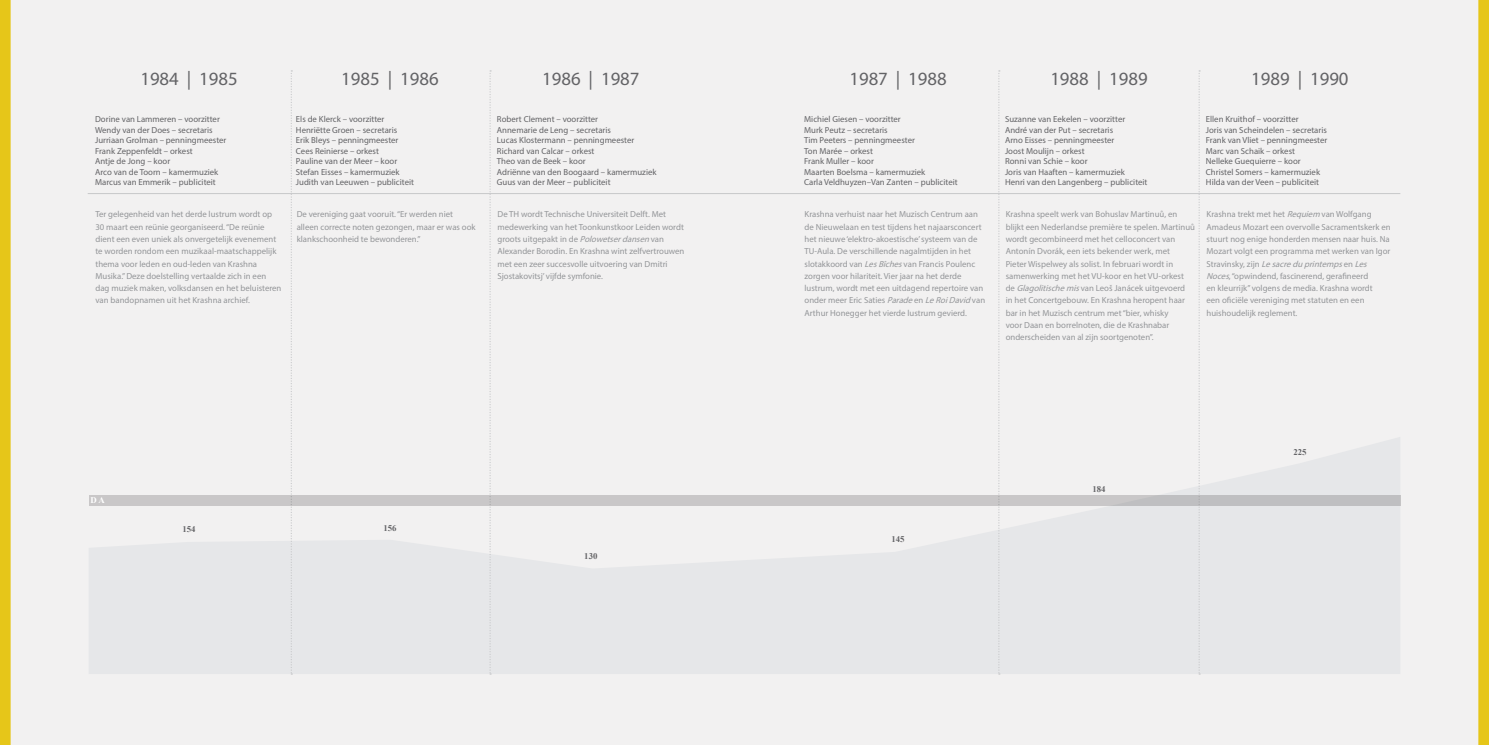
<style>
.page{position:relative;width:1489px;height:745px;background:#fff}
.page>*{position:absolute;margin:0;border:0;box-sizing:border-box;transform-origin:0 0}
.t1{font:18.75px "Myriad Pro";color:#636366}
.functie_bestuur_Norm{font:8.75px/12.2px "Myriad Pro";color:#939598}
.KOP_HOOFDSTUK_75{font:8.75px "Myriad Pro";color:#636366}
.t2{font:700 8.75px "Times New Roman";color:#636366}
.t3{font:700 8.75px "Times New Roman";color:#fff}
.s1{font-style:italic}
</style>
<div class="page">
<div style="left:0;top:0;width:1488px;height:744px;background:#f2f1f1"></div>
<svg style="left:89px;top:436px;width:1311px;height:237px;fill:#e6e7e9"></svg>
<div style="left:1478px;top:0;width:10px;height:744px;background:#e6c619"></div>
<svg style="left:998px;top:70px;width:1px;height:604px"></svg>
<svg style="left:1198px;top:70px;width:2px;height:604px"></svg>
<div style="left:0;top:0;width:11px;height:744px;background:#e6c619"></div>
<svg style="left:291px;top:70px;width:1px;height:604px"></svg>
<svg style="left:489px;top:70px;width:2px;height:604px"></svg>
<div style="left:89px;top:494px;width:1311px;height:11px;background:#c9c7c8"></div>
<hr style="left:88px;top:193px;width:1312px;height:1px;background:#c7c8ca">
<p class="t1" style="left:140px;top:67px;width:99px">1984 | 1985</p>
<p class="t1" style="left:341px;top:67px;width:99px">1985 | 1986</p>
<p class="t1" style="left:542px;top:67px;width:99px">1986 | 1987</p>
<p class="KOP_HOOFDSTUK_75" style="left:95px;top:114px;width:126px">Dorine van Lammeren – voorzitter</p>
<p class="KOP_HOOFDSTUK_75" style="left:95px;top:124px;width:119px">Wendy van der Does – secretaris</p>
<p class="KOP_HOOFDSTUK_75" style="left:95px;top:135px;width:133px">Jurriaan Grolman – penningmeester</p>
<p class="KOP_HOOFDSTUK_75" style="left:95px;top:145px;width:99px">Frank Zeppenfeldt – orkest</p>
<p class="KOP_HOOFDSTUK_75" style="left:95px;top:156px;width:77px">Antje de Jong – koor</p>
<p class="KOP_HOOFDSTUK_75" style="left:95px;top:166px;width:125px">Arco van de Toorn – kamermuziek</p>
<p class="KOP_HOOFDSTUK_75" style="left:95px;top:177px;width:122px">Marcus van Emmerik – publiciteit</p>
<p class="functie_bestuur_Norm" style="left:95px;top:208px;width:178px">Ter gelegenheid van het derde lustrum wordt op</p>
<p class="functie_bestuur_Norm" style="left:95px;top:220px;width:171px">30 maart een reünie georganiseerd. “De reünie</p>
<p class="functie_bestuur_Norm" style="left:95px;top:233px;width:182px">dient een even uniek als onvergetelijk evenement</p>
<p class="functie_bestuur_Norm" style="left:95px;top:245px;width:182px">te worden rondom een muzikaal-maatschappelijk</p>
<p class="functie_bestuur_Norm" style="left:95px;top:257px;width:163px">thema voor leden en oud-leden van Krashna</p>
<p class="functie_bestuur_Norm" style="left:95px;top:269px;width:172px">Musika.” Deze doelstelling vertaalde zich in een</p>
<p class="functie_bestuur_Norm" style="left:95px;top:282px;width:187px">dag muziek maken, volksdansen en het beluisteren</p>
<p class="functie_bestuur_Norm" style="left:95px;top:294px;width:156px">van bandopnamen uit het Krashna archief.</p>
<p class="KOP_HOOFDSTUK_75" style="left:296px;top:114px;width:90px">Els de Klerck – voorzitter</p>
<p class="KOP_HOOFDSTUK_75" style="left:296px;top:124px;width:103px">Henriëtte Groen – secretaris</p>
<p class="KOP_HOOFDSTUK_75" style="left:296px;top:135px;width:104px">Erik Bleys – penningmeester</p>
<p class="KOP_HOOFDSTUK_75" style="left:296px;top:145px;width:84px">Cees Reinierse – orkest</p>
<p class="KOP_HOOFDSTUK_75" style="left:296px;top:156px;width:103px">Pauline van der Meer – koor</p>
<p class="KOP_HOOFDSTUK_75" style="left:296px;top:166px;width:105px">Stefan Eisses – kamermuziek</p>
<p class="KOP_HOOFDSTUK_75" style="left:296px;top:177px;width:120px">Judith van Leeuwen – publiciteit</p>
<p class="functie_bestuur_Norm" style="left:297px;top:208px;width:158px">De vereniging gaat vooruit. “Er werden niet</p>
<p class="functie_bestuur_Norm" style="left:297px;top:220px;width:180px">alleen correcte noten gezongen, maar er was ook</p>
<p class="functie_bestuur_Norm" style="left:297px;top:233px;width:125px">klankschoonheid te bewonderen.”</p>
<p class="KOP_HOOFDSTUK_75" style="left:497px;top:114px;width:103px">Robert Clement – voorzitter</p>
<p class="KOP_HOOFDSTUK_75" style="left:497px;top:124px;width:115px">Annemarie de Leng – secretaris</p>
<p class="KOP_HOOFDSTUK_75" style="left:497px;top:135px;width:139px">Lucas Klostermann – penningmeester</p>
<p class="KOP_HOOFDSTUK_75" style="left:497px;top:145px;width:99px">Richard van Calcar – orkest</p>
<p class="KOP_HOOFDSTUK_75" style="left:497px;top:156px;width:90px">Theo van de Beek – koor</p>
<p class="KOP_HOOFDSTUK_75" style="left:497px;top:166px;width:161px">Adriënne van den Boogaard – kamermuziek</p>
<p class="KOP_HOOFDSTUK_75" style="left:497px;top:177px;width:115px">Guus van der Meer – publiciteit</p>
<p class="functie_bestuur_Norm" style="left:497px;top:208px;width:170px">De TH wordt Technische Universiteit Delft. Met</p>
<p class="functie_bestuur_Norm" style="left:497px;top:220px;width:188px">medewerking van het Toonkunstkoor Leiden wordt</p>
<p class="functie_bestuur_Norm" style="left:497px;top:233px;width:168px">groots uitgepakt in de <span class="s1">Polowetserdansen</span>van</p>
<p class="functie_bestuur_Norm" style="left:497px;top:245px;width:188px">Alexander Borodin. En Krashna wint zelfvertrouwen</p>
<p class="functie_bestuur_Norm" style="left:497px;top:257px;width:172px">met een zeer succesvolle uitvoering van Dmitri</p>
<p class="functie_bestuur_Norm" style="left:497px;top:269px;width:107px">Sjostakovitsj’ vijfde symfonie.</p>
<p class="t3" style="left:90px;top:493px;width:16px">D A</p>
<p class="t2" style="left:182px;top:522px;width:15px">154</p>
<p class="t2" style="left:383px;top:521px;width:15px">156</p>
<p class="t2" style="left:584px;top:549px;width:15px">130</p>
<p class="t1" style="left:849px;top:67px;width:99px">1987 | 1988</p>
<p class="t1" style="left:1050px;top:67px;width:99px">1988 | 1989</p>
<p class="t1" style="left:1251px;top:67px;width:99px">1989 | 1990</p>
<p class="KOP_HOOFDSTUK_75" style="left:804px;top:114px;width:98px">Michiel Giesen – voorzitter</p>
<p class="KOP_HOOFDSTUK_75" style="left:804px;top:124px;width:85px">Murk Peutz – secretaris</p>
<p class="KOP_HOOFDSTUK_75" style="left:804px;top:135px;width:112px">Tim Peeters – penningmeester</p>
<p class="KOP_HOOFDSTUK_75" style="left:804px;top:145px;width:70px">Ton Marée – orkest</p>
<p class="KOP_HOOFDSTUK_75" style="left:804px;top:156px;width:71px">Frank Muller – koor</p>
<p class="KOP_HOOFDSTUK_75" style="left:804px;top:166px;width:123px">Maarten Boelsma – kamermuziek</p>
<p class="KOP_HOOFDSTUK_75" style="left:804px;top:177px;width:155px">Carla Veldhuyzen–Van Zanten – publiciteit</p>
<p class="functie_bestuur_Norm" style="left:804px;top:208px;width:175px">Krashna verhuist naar het Muzisch Centrum aan</p>
<p class="functie_bestuur_Norm" style="left:804px;top:220px;width:179px">de Nieuwelaan en test tijdens het najaarsconcert</p>
<p class="functie_bestuur_Norm" style="left:804px;top:233px;width:174px">het nieuwe ‘elektro-akoestische’ systeem van de</p>
<p class="functie_bestuur_Norm" style="left:804px;top:245px;width:168px">TU-Aula. De verschillende nagalmtijden in het</p>
<p class="functie_bestuur_Norm" style="left:804px;top:257px;width:172px">slotakkoord van <span class="s1">LesBîches</span>van Francis Poulenc</p>
<p class="functie_bestuur_Norm" style="left:804px;top:269px;width:158px">zorgen voor hilariteit. Vier jaar na het derde</p>
<p class="functie_bestuur_Norm" style="left:804px;top:282px;width:180px">lustrum, wordt met een uitdagend repertoire van</p>
<p class="functie_bestuur_Norm" style="left:804px;top:294px;width:182px">onder meer Eric Saties <span class="s1">Parade</span>en <span class="s1">LeRoiDavid</span>van</p>
<p class="functie_bestuur_Norm" style="left:804px;top:306px;width:164px">Arthur Honegger het vierde lustrum gevierd.</p>
<p class="KOP_HOOFDSTUK_75" style="left:1005px;top:114px;width:122px">Suzanne van Eekelen – voorzitter</p>
<p class="KOP_HOOFDSTUK_75" style="left:1005px;top:124px;width:110px">André van der Put – secretaris</p>
<p class="KOP_HOOFDSTUK_75" style="left:1005px;top:135px;width:111px">Arno Eisses – penningmeester</p>
<p class="KOP_HOOFDSTUK_75" style="left:1005px;top:145px;width:81px">Joost Moulijn – orkest</p>
<p class="KOP_HOOFDSTUK_75" style="left:1005px;top:156px;width:84px">Ronni van Schie – koor</p>
<p class="KOP_HOOFDSTUK_75" style="left:1005px;top:166px;width:121px">Joris van Haaften – kamermuziek</p>
<p class="KOP_HOOFDSTUK_75" style="left:1005px;top:177px;width:144px">Henri van den Langenberg – publiciteit</p>
<p class="functie_bestuur_Norm" style="left:1005px;top:208px;width:173px">Krashna speelt werk van Bohuslav Martinuů, en</p>
<p class="functie_bestuur_Norm" style="left:1005px;top:220px;width:191px">blijkt een Nederlandse première te spelen. Martinuů</p>
<p class="functie_bestuur_Norm" style="left:1005px;top:233px;width:171px">wordt gecombineerd met het celloconcert van</p>
<p class="functie_bestuur_Norm" style="left:1005px;top:245px;width:166px">Antonín Dvorák, een iets bekender werk, met</p>
<p class="functie_bestuur_Norm" style="left:1005px;top:257px;width:169px">Pieter Wispelwey als solist. In februari wordt in</p>
<p class="functie_bestuur_Norm" style="left:1005px;top:269px;width:180px">samenwerking met het VU-koor en het VU-orkest</p>
<p class="functie_bestuur_Norm" style="left:1005px;top:282px;width:181px">de <span class="s1">Glagolitischemis</span>van Leoš Janácek uitgevoerd</p>
<p class="functie_bestuur_Norm" style="left:1005px;top:294px;width:181px">in het Concertgebouw. En Krashna heropent haar</p>
<p class="functie_bestuur_Norm" style="left:1005px;top:306px;width:164px">bar in het Muzisch centrum met “bier, whisky</p>
<p class="functie_bestuur_Norm" style="left:1005px;top:318px;width:165px">voor Daan en borrelnoten, die de Krashnabar</p>
<p class="functie_bestuur_Norm" style="left:1005px;top:331px;width:149px">onderscheiden van al zijn soortgenoten”.</p>
<p class="KOP_HOOFDSTUK_75" style="left:1205px;top:114px;width:94px">Ellen Kruithof – voorzitter</p>
<p class="KOP_HOOFDSTUK_75" style="left:1205px;top:124px;width:122px">Joris van Scheindelen – secretaris</p>
<p class="KOP_HOOFDSTUK_75" style="left:1205px;top:135px;width:123px">Frank van Vliet – penningmeester</p>
<p class="KOP_HOOFDSTUK_75" style="left:1205px;top:145px;width:91px">Marc van Schaik – orkest</p>
<p class="KOP_HOOFDSTUK_75" style="left:1205px;top:156px;width:96px">Nelleke Guequierre – koor</p>
<p class="KOP_HOOFDSTUK_75" style="left:1205px;top:166px;width:116px">Christel Somers – kamermuziek</p>
<p class="KOP_HOOFDSTUK_75" style="left:1205px;top:177px;width:115px">Hilda van der Veen – publiciteit</p>
<p class="functie_bestuur_Norm" style="left:1206px;top:208px;width:166px">Krashna trekt met het <span class="s1">Requiem</span> van Wolfgang</p>
<p class="functie_bestuur_Norm" style="left:1206px;top:220px;width:185px">Amadeus Mozart een overvolle Sacramentskerk en</p>
<p class="functie_bestuur_Norm" style="left:1206px;top:233px;width:185px">stuurt nog enige honderden mensen naar huis. Na</p>
<p class="functie_bestuur_Norm" style="left:1206px;top:245px;width:185px">Mozart volgt een programma met werken van Igor</p>
<p class="functie_bestuur_Norm" style="left:1206px;top:257px;width:168px">S t r a v i n s k y, z i j n <span class="s1">Lesacreduprintemps</span>e n <span class="s1">Les Noces</span>, “opwindend, fascinerend, gerafineerd en kleurrijk” volgens de media. Krashna wordt een oficiële vereniging met statuten en een huishoudelijk reglement.</p>
<p class="t2" style="left:891px;top:532px;width:15px">145</p>
<p class="t2" style="left:1092px;top:482px;width:15px">184</p>
<p class="t2" style="left:1293px;top:445px;width:15px">225</p>
</div>
